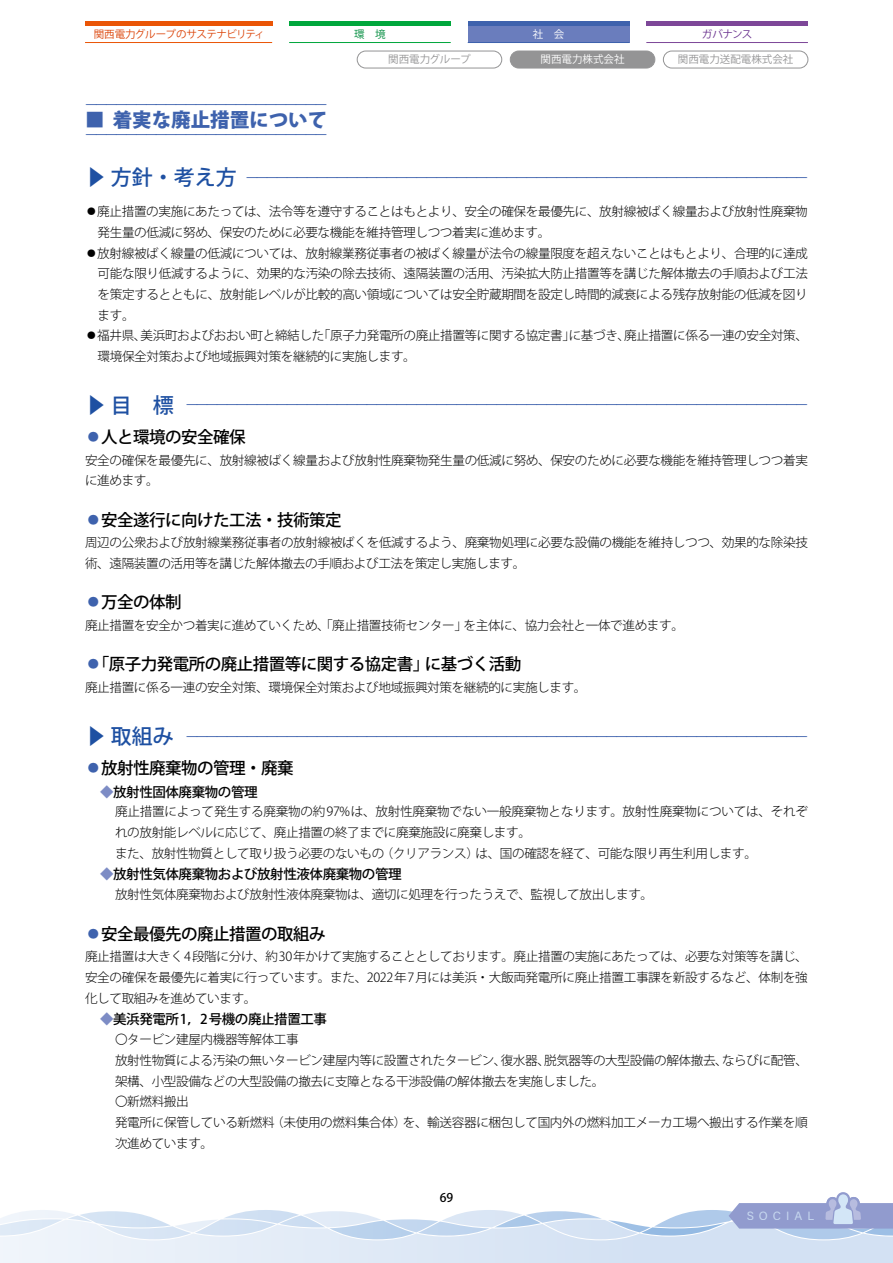
<style>
.page{position:relative;width:893px;height:1263px;background:#fff}
.page>*{position:absolute;margin:0;border:0;box-sizing:border-box;transform-origin:0 0}
.t1{font:500 21px "Koz Go Pr 6 N";color:#1e50a2}
.t2{font:800 19.5px "Koz Go Pr 6 N";color:#3e62ad}
.t3{font:500 16.5px "Koz Go Pr 6 N";letter-spacing:-.03em;color:#000}
.t4{font:500 13.5px "Koz Go Pr 6 N";letter-spacing:-.03em;color:#000}
.t5{font:300 12.6px/20.7px "Koz Go Pr 6 N";letter-spacing:-.03em;color:#000}
.t6{font:12px "Acumin Pro";letter-spacing:.415em;color:#d3e6f7}
.t7{font:500 12px "Koz Go Pr 6 N";color:#000}
.t8{font:10.5px "Koz Go Pr 6 N";color:#949495}
.t9{font:10.5px "Koz Go Pr 6 N";letter-spacing:-.04em;color:#db4308}
.t10{font:10.5px "Koz Go Pr 6 N";color:#fff}
.t11{font:10.5px "Koz Go Pr 6 N";letter-spacing:-.055em;color:#69318e}
.t12{font:10.5px "Koz Go Pr 6 N";color:#008c3e}
.t13{font:700 6.3px "UD Shin Go Pr 6 N De";letter-spacing:-.205em;color:#3e62ad;scale:2 1}
.s1{color:#3e62ad}
.s2{color:#7d8cc5}
</style>
<div class="page">
<div style="left:468px;top:21px;width:161px;height:22px;background:#6a7dbd"></div>
<div style="left:468px;top:21px;width:161px;height:5px;background:#3e62ad"></div>
<hr style="left:468px;top:42px;width:161px;height:1px;background:#3e62ad">
<div style="left:85px;top:21px;width:187px;height:5px;background:#ea5506"></div>
<hr style="left:85px;top:42px;width:187px;height:1px;background:#ea5506">
<div style="left:289px;top:21px;width:162px;height:5px;background:#00a73c"></div>
<hr style="left:289px;top:42px;width:162px;height:1px;background:#00a73c">
<div style="left:646px;top:21px;width:162px;height:5px;background:#7d4798"></div>
<hr style="left:646px;top:42px;width:162px;height:1px;background:#7d4798">
<svg style="left:651px;top:1192px;width:242px;height:71px"></svg>
<svg style="left:0;top:1210px;width:651px;height:53px"></svg>
<div style="left:510px;top:51px;width:145px;height:17px;background:#949495;border-radius:9px"></div>
<div style="left:510px;top:51px;width:145px;height:17px;border:1px solid #949495;border-radius:9px"></div>
<div style="left:357px;top:51px;width:145px;height:17px;border:1px solid #949495;border-radius:9px"></div>
<div style="left:663px;top:51px;width:145px;height:17px;border:1px solid #949495;border-radius:9px"></div>
<p class="t9" style="left:94px;top:28px;width:173px">関西電力グループのサステナビリティ</p>
<p class="t12" style="left:354px;top:28px;width:33px">環　境</p>
<p class="t10" style="left:533px;top:28px;width:33px">社　会</p>
<p class="t11" style="left:702px;top:28px;width:52px">ガバナンス</p>
<p class="t8" style="left:388px;top:54px;width:84px">関西電力グループ</p>
<p class="t10" style="left:541px;top:54px;width:85px">関西電力株式会社</p>
<p class="t8" style="left:678px;top:54px;width:117px">関西電力送配電株式会社</p>
<p class="t13" style="left:85px;top:99px;width:123px">ーーーーーーーーーーーーーーーーーーーーーーーー</p>
<h2 class="t2" style="left:85px;top:109px;width:244px">■ 着実な廃止措置について</h2>
<p class="t13" style="left:85px;top:130px;width:123px">ーーーーーーーーーーーーーーーーーーーーーーーー</p>
<h1 class="t1" style="left:85px;top:166px;width:153px">▶ 方針・考え方</h1>
<p class="t13" style="left:246px;top:172px;width:283px">ーーーーーーーーーーーーーーーーーーーーーーーーーーーーーーーーーーーーーーーーーーーーーーーーーーーーーーーー</p>
<p class="t5" style="left:98px;top:201px;width:712px;text-indent:-13px">●廃止措置の実施にあたっては、法令等を遵守することはもとより、安全の確保を最優先に、放射線被ばく線量および放射性廃棄物発生量の低減に努め、保安のために必要な機能を維持管理しつつ着実に進めます。</p>
<p class="t5" style="left:98px;top:243px;width:712px;text-align:justify;text-indent:-13px">●放射線被ばく線量の低減については、放射線業務従事者の被ばく線量が法令の線量限度を超えないことはもとより、合理的に達成可能な限り低減するように、効果的な汚染の除去技術、遠隔装置の活用、汚染拡大防止措置等を講じた解体撤去の手順および工法を策定するとともに、放射能レベルが比較的高い領域については安全貯蔵期間を設定し時間的減衰による残存放射能の低減を図ります。</p>
<p class="t5" style="left:98px;top:326px;width:712px;text-indent:-13px">●福井県、美浜町およびおおい町と締結した「原子力発電所の廃止措置等に関する協定書」に基づき、廃止措置に係る一連の安全対策、環境保全対策および地域振興対策を継続的に実施します。</p>
<h1 class="t1" style="left:85px;top:393px;width:90px">▶ 目　標</h1>
<p class="t13" style="left:186px;top:400px;width:313px">ーーーーーーーーーーーーーーーーーーーーーーーーーーーーーーーーーーーーーーーーーーーーーーーーーーーーーーーーーーーーーー</p>
<h3 class="t3" style="left:85px;top:427px;width:162px"><span class="s1">●</span>人と環境の安全確保</h3>
<p class="t5" style="left:85px;top:450px;width:724px">安全の確保を最優先に、放射線被ばく線量および放射性廃棄物発生量の低減に努め、保安のために必要な機能を維持管理しつつ着実に進めます。</p>
<h3 class="t3" style="left:85px;top:510px;width:258px"><span class="s1">●</span>安全遂行に向けた工法・技術策定</h3>
<p class="t5" style="left:85px;top:533px;width:724px">周辺の公衆および放射線業務従事者の放射線被ばくを低減するよう、廃棄物処理に必要な設備の機能を維持しつつ、効果的な除染技術、遠隔装置の活用等を講じた解体撤去の手順および工法を策定し実施します。</p>
<h3 class="t3" style="left:85px;top:593px;width:98px"><span class="s1">●</span>万全の体制</h3>
<p class="t5" style="left:85px;top:615px;width:600px">廃止措置を安全かつ着実に進めていくため、「廃止措置技術センター」を主体に、協力会社と一体で進めます。</p>
<h3 class="t3" style="left:85px;top:655px;width:438px"><span class="s1">●</span>「原子力発電所の廃止措置等に関する協定書」に基づく活動</h3>
<p class="t5" style="left:85px;top:677px;width:503px">廃止措置に係る一連の安全対策、環境保全対策および地域振興対策を継続的に実施します。</p>
<h1 class="t1" style="left:85px;top:724px;width:90px">▶ 取組み</h1>
<p class="t13" style="left:186px;top:731px;width:313px">ーーーーーーーーーーーーーーーーーーーーーーーーーーーーーーーーーーーーーーーーーーーーーーーーーーーーーーーーーーーーーー</p>
<h3 class="t3" style="left:85px;top:759px;width:210px"><span class="s1">●</span>放射性廃棄物の管理・廃棄</h3>
<p class="t4" style="left:100px;top:784px;width:159px"><span class="s2">◆</span>放射性固体廃棄物の管理</p>
<p class="t5" style="left:115px;top:802px;width:694px">廃止措置によって発生する廃棄物の約97%は、放射性廃棄物でない一般廃棄物となります。放射性廃棄物については、それぞれの放射能レベルに応じて、廃止措置の終了までに廃棄施設に廃棄します。<br>また、放射性物質として取り扱う必要のないもの（クリアランス）は、国の確認を経て、可能な限り再生利用します。</p>
<p class="t4" style="left:100px;top:867px;width:303px"><span class="s2">◆</span>放射性気体廃棄物および放射性液体廃棄物の管理</p>
<p class="t5" style="left:115px;top:884px;width:540px">放射性気体廃棄物および放射性液体廃棄物は、適切に処理を行ったうえで、監視して放出します。</p>
<h3 class="t3" style="left:85px;top:924px;width:242px"><span class="s1">●</span>安全最優先の廃止措置の取組み</h3>
<p class="t5" style="left:85px;top:947px;width:724px;text-align:justify">廃止措置は大きく4段階に分け、約30年かけて実施することとしております。廃止措置の実施にあたっては、必要な対策等を講じ、安全の確保を最優先に着実に行っています。また、2022年7月には美浜・大飯両発電所に廃止措置工事課を新設するなど、体制を強化して取組みを進めています。</p>
<p class="t4" style="left:100px;top:1012px;width:228px"><span class="s2">◆</span>美浜発電所1，2号機の廃止措置工事</p>
<p class="t5" style="left:115px;top:1029px;width:694px">〇タービン建屋内機器等解体工事<br>放射性物質による汚染の無いタービン建屋内等に設置されたタービン、復水器、脱気器等の大型設備の解体撤去、ならびに配管、架構、小型設備などの大型設備の撤去に支障となる干渉設備の解体撤去を実施しました。<br>〇新燃料搬出<br>発電所に保管している新燃料（未使用の燃料集合体）を、輸送容器に梱包して国内外の燃料加工メーカ工場へ搬出する作業を順次進めています。</p>
<p class="t7" style="left:440px;top:1191px;width:15px">69</p>
<p class="t6" style="left:747px;top:1207px;width:69px">SOCIAL</p>
</div>
